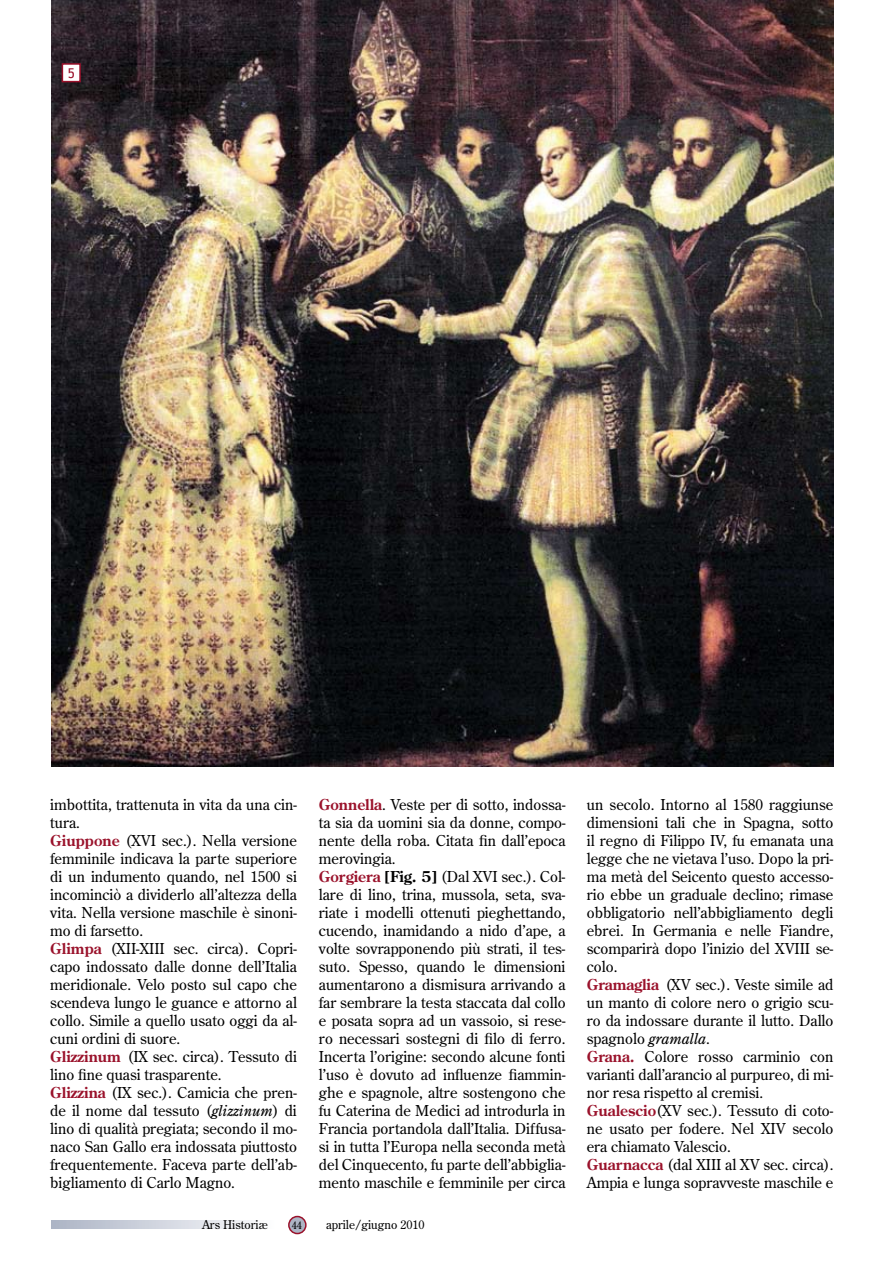
<style>
.page{position:relative;width:893px;height:1263px;background:#fff}
.page>*{position:absolute;margin:0;border:0;box-sizing:border-box;transform-origin:0 0}
.t1{font:15px/18px "Century Old Style";color:#000}
.t2{font:13.5px "Trebuchet MS";color:#9a122b}
.t3{font:12px "Century Old Style";color:#000}
.t4{font:10.5px "Century Old Style";color:#000}
.s1{font-weight:700;color:#9a122b}
.s2{font-style:italic}
.s3{font-weight:700}
</style>
<div class="page">
<div style="left:289px;top:1216px;width:17px;height:17px;background:#acb4c4;border-radius:50%"></div>
<div style="left:288px;top:1216px;width:19px;height:18px;border:2px solid #9a122b;border-radius:50%"></div>
<svg style="left:51px;top:1220px;width:199px;height:9px;background:#cfd4de"></svg>
<img style="left:51px;top:0;width:782px;height:766px">
<div style="left:62px;top:64px;width:18px;height:18px;background:#fff"></div>
<div style="left:62px;top:63px;width:19px;height:19px;border:2px solid #9a122b"></div>
<p class="t2" style="left:68px;top:65px;width:9px">5</p>
<p class="t1" style="left:50px;top:795px;width:248px">imbottita, trattenuta in vita da una cin&shy;tura.<br><span class="s1">Giuppone</span> (XVI sec.). Nella versione femminile indicava la parte superiore di un indumento quando, nel 1500 si incominciò a dividerlo all’altezza della vita. Nella versione maschile è sinoni&shy;mo di farsetto.<br><span class="s1">Glimpa</span> (XII-XIII sec. circa). Copri&shy;capo indossato dalle donne dell’Italia meridionale. Velo posto sul capo che scendeva lungo le guance e attorno al collo. Simile a quello usato oggi da al&shy;cuni ordini di suore.<br><span class="s1">Glizzinum</span> (IX sec. circa). Tessuto di lino fine quasi trasparente.<br><span class="s1">Glizzina</span> (IX sec.). Camicia che pren&shy;de il nome dal tessuto (<span class="s2">glizzinum</span>) di lino di qualità pregiata; secondo il mo&shy;naco San Gallo era indossata piuttosto frequentemente. Faceva parte dell’ab&shy;bigliamento di Carlo Magno.</p>
<p class="t1" style="left:319px;top:795px;width:248px"><span class="s1">Gonnella</span>. Veste per di sotto, indossa&shy;ta sia da uomini sia da donne, compo&shy;nente della roba. Citata fin dall’epoca merovingia.<br><span class="s1">Gorgiera</span> <span class="s3">[Fig. 5]</span> (Dal XVI sec.). Col&shy;lare di lino, trina, mussola, seta, sva&shy;riate i modelli ottenuti pieghettando, cucendo, inamidando a nido d’ape, a volte sovrapponendo più strati, il tes&shy;suto. Spesso, quando le dimensioni aumentarono a dismisura arrivando a far sembrare la testa staccata dal collo e posata sopra ad un vassoio, si rese&shy;ro necessari sostegni di filo di ferro.<br>Incerta l’origine: secondo alcune fonti l’uso è dovuto ad influenze fiammin&shy;ghe e spagnole, altre sostengono che fu Caterina de Medici ad introdurla in Francia portandola dall’Italia. Diffusa&shy;si in tutta l’Europa nella seconda metà del Cinquecento, fu parte dell’abbiglia&shy;mento maschile e femminile per circa</p>
<p class="t1" style="left:587px;top:795px;width:248px">un secolo. Intorno al 1580 raggiunse dimensioni tali che in Spagna, sotto il regno di Filippo IV, fu emanata una legge che ne vietava l’uso. Dopo la pri&shy;ma metà del Seicento questo accesso&shy;rio ebbe un graduale declino; rimase obbligatorio nell’abbigliamento degli ebrei. In Germania e nelle Fiandre, scomparirà dopo l’inizio del XVIII se&shy;colo.<br><span class="s1">Gramaglia</span> (XV sec.). Veste simile ad un manto di colore nero o grigio scu&shy;ro da indossare durante il lutto. Dallo spagnolo <span class="s2">gramalla</span>.<br><span class="s1">Grana.</span> Colore rosso carminio con varianti dall’arancio al purpureo, di mi&shy;nor resa rispetto al cremisi.<br><span class="s1">Gualescio</span>(XV sec.). Tessuto di coto&shy;ne usato per fodere. Nel XIV secolo era chiamato Valescio.<br><span class="s1">Guarnacca</span> (dal XIII al XV sec. circa).<br>Ampia e lunga sopravveste maschile e</p>
<p class="t3" style="left:202px;top:1217px;width:67px">Ars Historiæ</p>
<p class="t4" style="left:292px;top:1218px;width:12px">44</p>
<p class="t3" style="left:326px;top:1217px;width:100px">aprile/giugno 2010</p>
</div>
